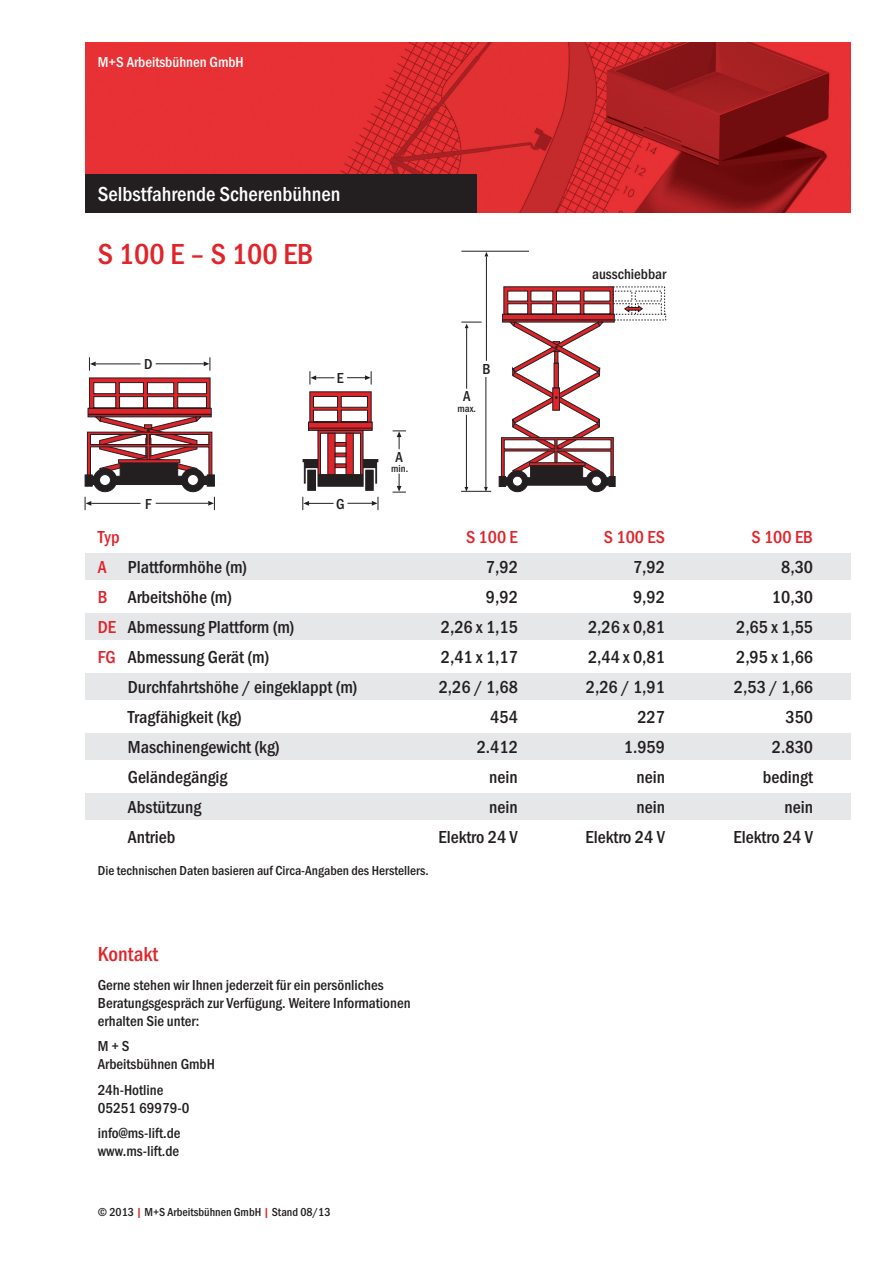
<style>
.page{position:relative;width:893px;height:1263px;background:#fff}
.page>*{position:absolute;margin:0;border:0;box-sizing:border-box;transform-origin:0 0}
.t1{font:30px "Franklin Gothic Medium Cond";color:#e0242a}
.t2{font:21px "Franklin Gothic Medium Cond";color:#fff}
.t3{font:21px "Franklin Gothic Medium Cond";color:#e0242a}
.t4{font:18px/30px "Franklin Gothic Medium Cond";color:#231f20;text-align:right}
.t5{font:18px "Franklin Gothic Medium Cond";color:#e0242a}
.t6{font:15px/18px "Franklin Gothic Medium Cond";color:#231f20}
.t7{font:15px "Franklin Gothic Medium Cond";color:#fff}
.t8{font:13.5px "Franklin Gothic Medium Cond";color:#231f20}
.t9{font:12px "Franklin Gothic Medium Cond";color:#231f20}
.t10{font:10.5px "Franklin Gothic Medium Cond";color:#231f20}
.s1{color:#e0242a}
</style>
<div class="page">
<img style="left:85px;top:43px;width:765px;height:170px">
<div style="left:85px;top:553px;width:765px;height:27px;background:#e6e7e9"></div>
<div style="left:85px;top:613px;width:765px;height:27px;background:#e6e7e9"></div>
<div style="left:85px;top:673px;width:765px;height:27px;background:#e6e7e9"></div>
<div style="left:85px;top:733px;width:765px;height:27px;background:#e6e7e9"></div>
<div style="left:85px;top:793px;width:765px;height:27px;background:#e6e7e9"></div>
<div style="left:85px;top:174px;width:391px;height:39px;background:#231f20"></div>
<svg style="left:308px;top:422px;width:64px;height:9px"></svg>
<hr style="left:308px;top:428px;width:64px;height:1px;background:#231f20">
<div style="left:315px;top:474px;width:52px;height:12px;background:#231f20"></div>
<svg style="left:309px;top:391px;width:62px;height:31px"></svg>
<hr style="left:303px;top:459px;width:15px;height:3px;background:#231f20">
<div style="left:304px;top:462px;width:14px;height:21px;background:#231f20;border:1px solid #231f20"></div>
<hr style="left:363px;top:459px;width:15px;height:3px;background:#231f20">
<div style="left:363px;top:462px;width:14px;height:21px;background:#231f20;border:1px solid #231f20"></div>
<svg style="left:317px;top:430px;width:46px;height:45px"></svg>
<svg style="left:327px;top:433px;width:8px;height:42px"></svg>
<div style="left:346px;top:433px;width:7px;height:42px;background:#e0242a"></div>
<svg style="left:335px;top:442px;width:11px;height:4px"></svg>
<svg style="left:335px;top:453px;width:11px;height:4px"></svg>
<svg style="left:335px;top:464px;width:11px;height:4px"></svg>
<div style="left:363px;top:468px;width:12px;height:24px;background:#231f20;border:2px solid #fff"></div>
<div style="left:306px;top:468px;width:11px;height:24px;background:#231f20;border:2px solid #fff"></div>
<svg style="left:310px;top:371px;width:24px;height:14px"></svg>
<svg style="left:347px;top:371px;width:25px;height:14px"></svg>
<svg style="left:392px;top:431px;width:14px;height:18px"></svg>
<svg style="left:392px;top:474px;width:14px;height:19px"></svg>
<svg style="left:302px;top:497px;width:31px;height:13px"></svg>
<svg style="left:347px;top:497px;width:32px;height:13px"></svg>
<svg style="left:88px;top:408px;width:123px;height:8px"></svg>
<hr style="left:88px;top:414px;width:123px;height:1px;background:#231f20">
<div style="left:207px;top:475px;width:7px;height:11px;background:#231f20"></div>
<div style="left:85px;top:475px;width:7px;height:11px;background:#231f20"></div>
<div style="left:92px;top:476px;width:115px;height:9px;background:#231f20"></div>
<svg style="left:89px;top:378px;width:121px;height:31px"></svg>
<svg style="left:87px;top:416px;width:125px;height:59px"></svg>
<div style="left:93px;top:468px;width:24px;height:24px;background:#231f20;border:1px solid #231f20;border-radius:50%"></div>
<div style="left:181px;top:468px;width:24px;height:24px;background:#231f20;border:1px solid #231f20;border-radius:50%"></div>
<div style="left:187px;top:474px;width:12px;height:12px;background:#fff;border:1px solid #231f20;border-radius:50%"></div>
<div style="left:99px;top:474px;width:12px;height:12px;background:#fff;border:1px solid #231f20;border-radius:50%"></div>
<div style="left:120px;top:463px;width:58px;height:17px;background:#231f20"></div>
<hr style="left:118px;top:460px;width:62px;height:3px;background:#e0242a">
<svg style="left:89px;top:357px;width:7px;height:14px"></svg>
<hr style="left:96px;top:364px;width:44px;height:1px;background:#231f20">
<svg style="left:204px;top:357px;width:7px;height:14px"></svg>
<hr style="left:156px;top:364px;width:48px;height:1px;background:#231f20">
<svg style="left:85px;top:497px;width:6px;height:13px"></svg>
<hr style="left:91px;top:503px;width:49px;height:1px;background:#231f20">
<svg style="left:208px;top:497px;width:7px;height:13px"></svg>
<hr style="left:156px;top:503px;width:52px;height:1px;background:#231f20">
<div style="left:609px;top:476px;width:6px;height:11px;background:#231f20"></div>
<div style="left:499px;top:476px;width:6px;height:11px;background:#231f20;border:1px solid #231f20"></div>
<div style="left:505px;top:478px;width:104px;height:7px;background:#231f20"></div>
<svg style="left:501px;top:286px;width:165px;height:191px"></svg>
<div style="left:507px;top:471px;width:21px;height:21px;background:#231f20;border:1px solid #231f20;border-radius:50%"></div>
<div style="left:586px;top:471px;width:21px;height:21px;background:#231f20;border:1px solid #231f20;border-radius:50%"></div>
<div style="left:512px;top:476px;width:10px;height:10px;background:#fff;border:1px solid #231f20;border-radius:50%"></div>
<div style="left:591px;top:476px;width:10px;height:10px;background:#fff;border:1px solid #231f20;border-radius:50%"></div>
<div style="left:530px;top:465px;width:52px;height:16px;background:#231f20"></div>
<div style="left:529px;top:463px;width:56px;height:3px;background:#e0242a;border:1px solid #231f20"></div>
<hr style="left:486px;top:256px;width:1px;height:105px;background:#231f20">
<hr style="left:485px;top:377px;width:1px;height:113px;background:#231f20">
<hr style="left:466px;top:415px;width:1px;height:75px;background:#231f20">
<hr style="left:461px;top:251px;width:68px;height:1px;background:#231f20">
<hr style="left:461px;top:491px;width:30px;height:1px;background:#231f20">
<svg style="left:461px;top:322px;width:20px;height:6px"></svg>
<hr style="left:466px;top:328px;width:1px;height:61px;background:#231f20">
<p class="t7" style="left:98px;top:56px;width:147px">M+S Arbeitsbühnen GmbH</p>
<p class="t2" style="left:98px;top:187px;width:244px">Selbstfahrende Scherenbühnen</p>
<h1 class="t1" style="left:98px;top:243px;width:217px">S 100 E – S 100 EB</h1>
<p class="t6" style="left:144px;top:357px;width:10px">D</p>
<p class="t6" style="left:337px;top:370px;width:8px">E</p>
<p class="t6" style="left:463px;top:389px;width:9px">A</p>
<p class="t10" style="left:457px;top:404px;width:20px">max.</p>
<p class="t6" style="left:482px;top:361px;width:10px">B</p>
<p class="t6" style="left:395px;top:449px;width:9px">A</p>
<p class="t6" style="left:145px;top:496px;width:8px">F</p>
<p class="t6" style="left:336px;top:496px;width:10px">G</p>
<p class="t10" style="left:391px;top:464px;width:18px">min.</p>
<p class="t4" style="left:98px;top:523px;width:198px;text-align:left"><span class="s1">Typ<br>A</span> Plattformhöhe (m)<br><span class="s1">B</span> Arbeitshöhe (m)<br><span class="s1">DE</span> Abmessung Plattform (m)<br><span class="s1">FG</span> Abmessung Gerät (m)</p>
<p class="t4" style="left:128px;top:673px;width:231px;text-align:left">Durchfahrtshöhe / eingeklappt (m)<br>Tragfähigkeit (kg)<br>Maschinengewicht (kg)<br>Geländegängig<br>Abstützung<br>Antrieb</p>
<p class="t8" style="left:98px;top:865px;width:332px">Die technischen Daten basieren auf Circa-Angaben des Herstellers.</p>
<p class="t5" style="left:466px;top:530px;width:53px">S 100 E</p>
<p class="t4" style="left:438px;top:553px;width:81px">7,92<br>9,92<br>2,26 x 1,15<br>2,41 x 1,17<br>2,26 / 1,68<br>454<br>2.412<br>nein<br>nein<br>Elektro 24 V</p>
<p class="t3" style="left:98px;top:947px;width:62px">Kontakt</p>
<p class="t6" style="left:98px;top:977px;width:314px">Gerne stehen wir Ihnen jederzeit für ein persönliches<br>Beratungsgespräch zur Verfügung. Weitere Informationen erhalten Sie unter:</p>
<p class="t6" style="left:98px;top:1039px;width:119px">M + S<br>Arbeitsbühnen GmbH</p>
<p class="t6" style="left:98px;top:1082px;width:93px">24h-Hotline<br>05251 69979-0</p>
<p class="t6" style="left:98px;top:1126px;width:84px">info@ms-lift.de www.ms-lift.de</p>
<p class="t9" style="left:98px;top:1208px;width:234px">© 2013 <span class="s1">|</span> M+S Arbeitsbühnen GmbH <span class="s1">|</span> Stand 08/13</p>
<p class="t6" style="left:592px;top:266px;width:75px">ausschiebbar</p>
<p class="t5" style="left:604px;top:530px;width:63px">S 100 ES</p>
<p class="t4" style="left:585px;top:553px;width:81px">7,92<br>9,92<br>2,26 x 0,81<br>2,44 x 0,81<br>2,26 / 1,91<br>227<br>1.959<br>nein<br>nein<br>Elektro 24 V</p>
<p class="t5" style="left:751px;top:530px;width:63px">S 100 EB</p>
<p class="t4" style="left:733px;top:553px;width:81px">8,30<br>10,30<br>2,65 x 1,55<br>2,95 x 1,66<br>2,53 / 1,66<br>350<br>2.830 bedingt nein<br>Elektro 24 V</p>
</div>
